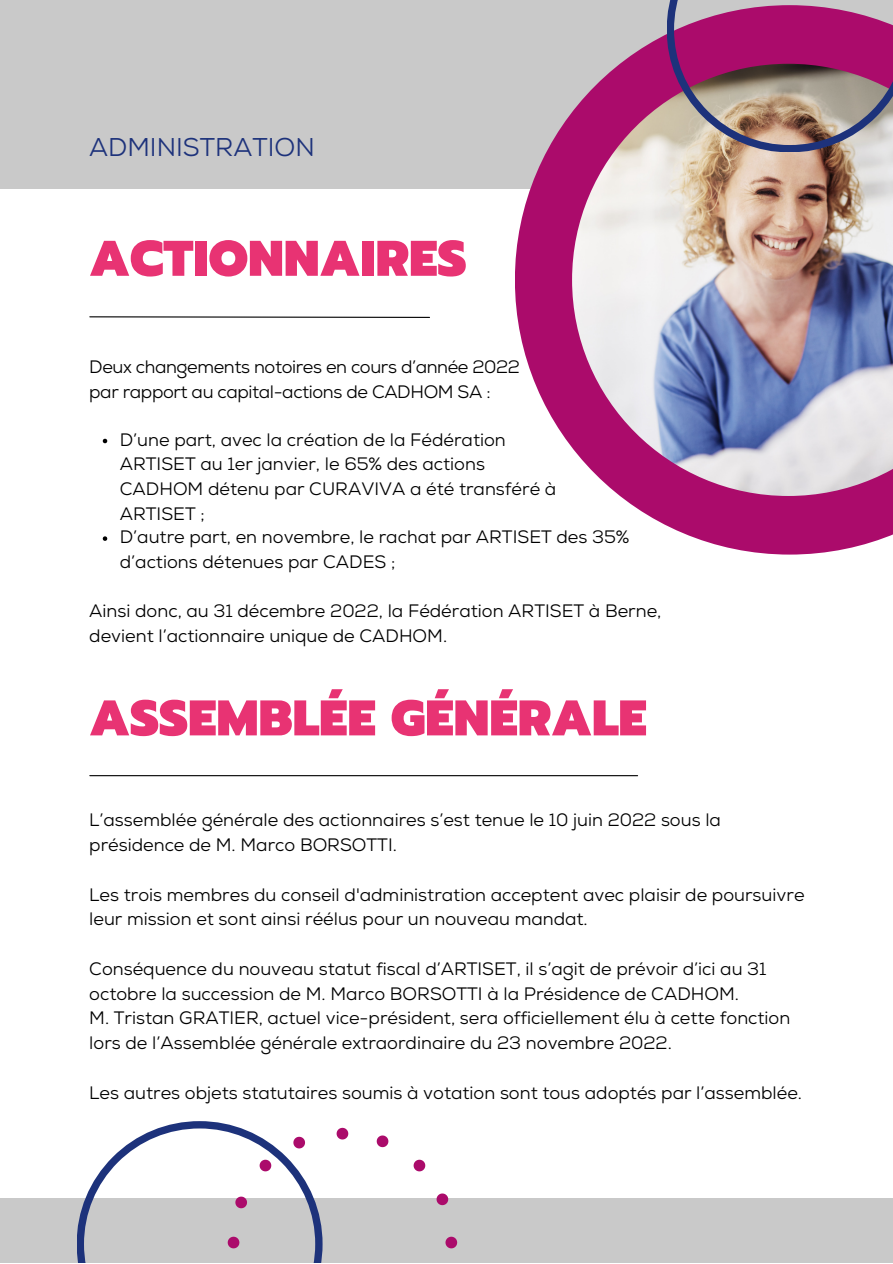
<style>
.page{position:relative;width:893px;height:1264px;background:#fff}
.page>*{position:absolute;margin:0;border:0;box-sizing:border-box;transform-origin:0 0}
.t1{font:900 49.95px "Prompt";color:#e83373}
.t2{font:25.65px "Nexa";color:#1d327b}
.t3{font:18px/24.8px "Nexa";color:#000}
.t4{font:18px/24.8px "Nexa";letter-spacing:-.02em;color:#000}
</style>
<div class="page">
<div style="left:0;top:0;width:892px;height:188px;background:#c9c9c9"></div>
<div style="left:0;top:1198px;width:892px;height:64px;background:#c9c9c9"></div>
<svg style="left:515px;top:34px;width:377px;height:520px"></svg>
<img style="left:572px;top:64px;width:320px;height:432px">
<svg style="left:666px;top:0;width:226px;height:152px;background:#a35f81"></svg>
<svg style="left:77px;top:1121px;width:160px;height:141px"></svg>
<svg style="left:89px;top:316px;width:341px;height:2px"></svg>
<svg style="left:228px;top:1127px;width:229px;height:135px"></svg>
<hr style="left:90px;top:775px;width:547px;height:1px;background:#000">
<svg style="left:103px;top:439px;width:4px;height:4px"></svg>
<svg style="left:103px;top:536px;width:4px;height:5px"></svg>
<h2 class="t2" style="left:89px;top:135px;width:227px">ADMINISTRATION</h2>
<h1 class="t1" style="left:89px;top:221px;width:379px">ACTIONNAIRES</h1>
<p class="t4" style="left:89px;top:357px;width:432px">Deux changements notoires en cours d’année 2022 par rapport au capital-actions de CADHOM SA :</p>
<p class="t3" style="left:120px;top:429px;width:511px">D’une part, avec la création de la Fédération<br>ARTISET au 1er janvier, le 65% des actions<br>CADHOM détenu par CURAVIVA a été transféré à ARTISET ;<br>D’autre part, en novembre, le rachat par ARTISET des 35% d’actions détenues par CADES ;</p>
<p class="t3" style="left:89px;top:601px;width:573px">Ainsi donc, au 31 décembre 2022, la Fédération ARTISET à Berne, devient l’actionnaire unique de CADHOM.</p>
<h1 class="t1" style="left:89px;top:681px;width:559px">ASSEMBLÉE GÉNÉRALE</h1>
<p class="t3" style="left:89px;top:810px;width:633px">L’assemblée générale des actionnaires s’est tenue le 10 juin 2022 sous la présidence de M. Marco BORSOTTI.</p>
<p class="t3" style="left:89px;top:884px;width:716px">Les trois membres du conseil d'administration acceptent avec plaisir de poursuivre leur mission et sont ainsi réélus pour un nouveau mandat.</p>
<p class="t3" style="left:89px;top:958px;width:702px">Conséquence du nouveau statut fiscal d’ARTISET, il s’agit de prévoir d’ici au 31 octobre la succession de M. Marco BORSOTTI à la Présidence de CADHOM.<br>M. Tristan GRATIER, actuel vice-président, sera officiellement élu à cette fonction lors de l’Assemblée générale extraordinaire du 23 novembre 2022.</p>
<p class="t3" style="left:89px;top:1082px;width:714px">Les autres objets statutaires soumis à votation sont tous adoptés par l’assemblée.</p>
</div>
